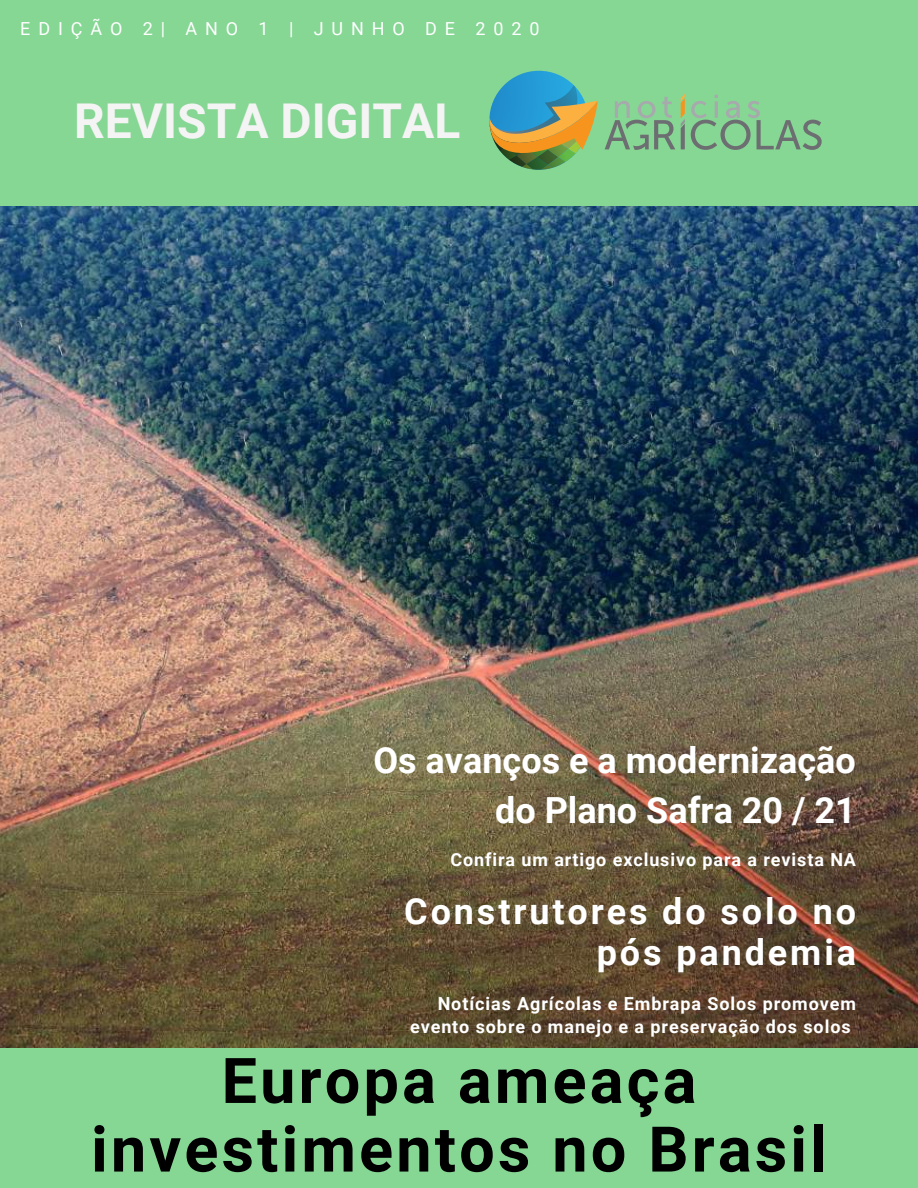
<style>
.page{position:relative;width:918px;height:1188px;background:#fff}
.page>*{position:absolute;margin:0;border:0;box-sizing:border-box;transform-origin:0 0}
.t1{font:700 63px/68.7px "Roboto";letter-spacing:.05em;color:#000;text-align:center}
.t2{font:700 48px "Roboto";color:#f5f4f4}
.t3{font:700 36px/49.5px "Roboto";color:#fff;text-align:right}
.t4{font:700 36px/41.7px "Roboto";letter-spacing:.08em;color:#fff;text-align:right}
.t5{font:700 18px/22.5px "Roboto";letter-spacing:.05em;color:#fff;text-align:right}
.t6{font:18px "Roboto";letter-spacing:.44em;color:#fff}
</style>
<div class="page">
<div style="left:0;top:0;width:918px;height:1085px;background:#86d694"></div>
<img style="left:0;top:206px;width:918px;height:842px">
<svg style="left:489px;top:71px;width:109px;height:99px"></svg>
<svg style="left:681px;top:94px;width:4px;height:55px"></svg>
<svg style="left:605px;top:97px;width:70px;height:53px"></svg>
<svg style="left:691px;top:95px;width:131px;height:55px"></svg>
<p class="t6" style="left:20px;top:18px;width:521px">EDIÇÃO 2| ANO 1 | JUNHO DE 2020</p>
<h2 class="t2" style="left:74px;top:94px;width:388px">REVISTA DIGITAL</h2>
<h3 class="t3" style="left:373px;top:736px;width:484px">Os avanços e a modernização do Plano Safra 20 / 21</h3>
<p class="t5" style="left:450px;top:849px;width:407px">Confira um artigo exclusivo para a revista NA</p>
<h3 class="t4" style="left:404px;top:890px;width:453px">Construtores do solo no pós pandemia</h3>
<p class="t5" style="left:410px;top:993px;width:447px">Notícias Agrícolas e Embrapa Solos promovem evento sobre o manejo e a preservação dos solos</p>
<h1 class="t1" style="left:91px;top:1047px;width:737px">Europa ameaça investimentos no Brasil</h1>
</div>
